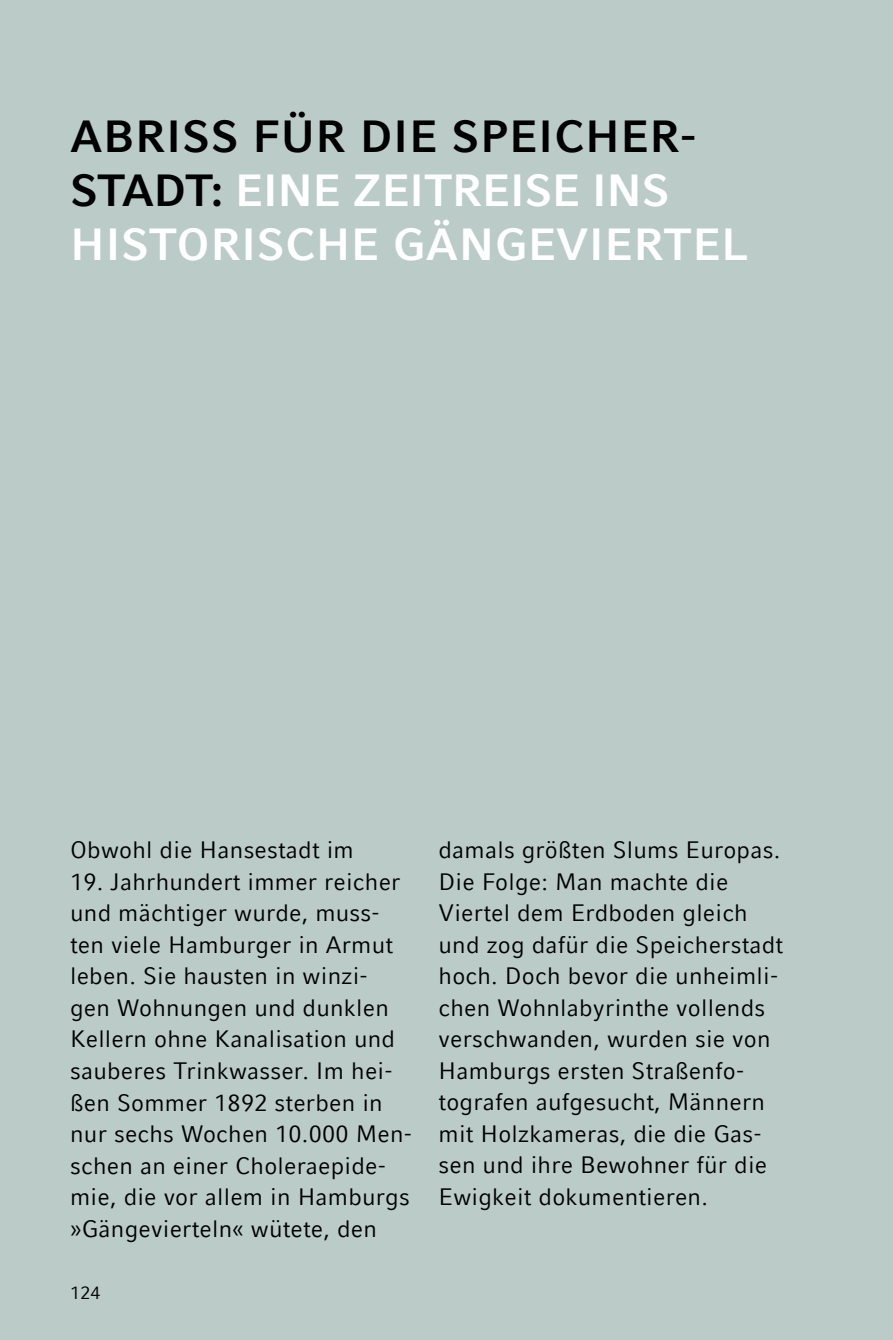
<style>
.page{position:relative;width:893px;height:1340px;background:#fff}
.page>*{position:absolute;margin:0;border:0;box-sizing:border-box;transform-origin:0 0}
.t1{font:700 45px/54px "Compatil Fact LT Pro";letter-spacing:.01em;color:#fff}
.t2{font:23.62px/31.5px "Compatil Fact LT Com";letter-spacing:.01em;color:#000}
.t3{font:18px "Compatil Fact LT Com";color:#000}
.s1{color:#000}
</style>
<div class="page">
<div style="left:0;top:0;width:893px;height:1339px;background:#bbcbc8"></div>
<h1 class="t1" style="left:70px;top:109px;width:680px"><span class="s1">ABRISS FÜR DIE SPEICHER-<br>STADT:</span> EINE ZEITREISE INS<br>HISTORISCHE GÄNGEVIERTEL</h1>
<p class="t2" style="left:70px;top:834px;width:285px">Obwohl die Hansestadt im</p>
<p class="t2" style="left:70px;top:866px;width:343px">19. Jahrhundert immer reicher und mächtiger wurde, muss&shy;ten viele Hamburger in Armut leben. Sie hausten in winzi&shy;gen Wohnungen und dunklen<br>Kellern ohne Kanalisation und sauberes Trinkwasser. Im hei&shy;ßen Sommer 1892 sterben in nur sechs Wochen 10.000 Men&shy;schen an einer Choleraepide&shy;mie, die vor allem in Hamburgs »Gängevierteln« wütete, den</p>
<p class="t3" style="left:70px;top:1281px;width:32px">124</p>
<p class="t2" style="left:438px;top:834px;width:346px">damals größten Slums Europas.<br>Die Folge: Man machte die<br>Viertel dem Erdboden gleich und zog dafür die Speicherstadt hoch. Doch bevor die unheimli&shy;chen Wohnlabyrinthe vollends verschwanden, wurden sie von<br>Hamburgs ersten Straßenfo&shy;tografen aufgesucht, Männern mit Holzkameras, die die Gas&shy;sen und ihre Bewohner für die<br>Ewigkeit dokumentieren.</p>
</div>
